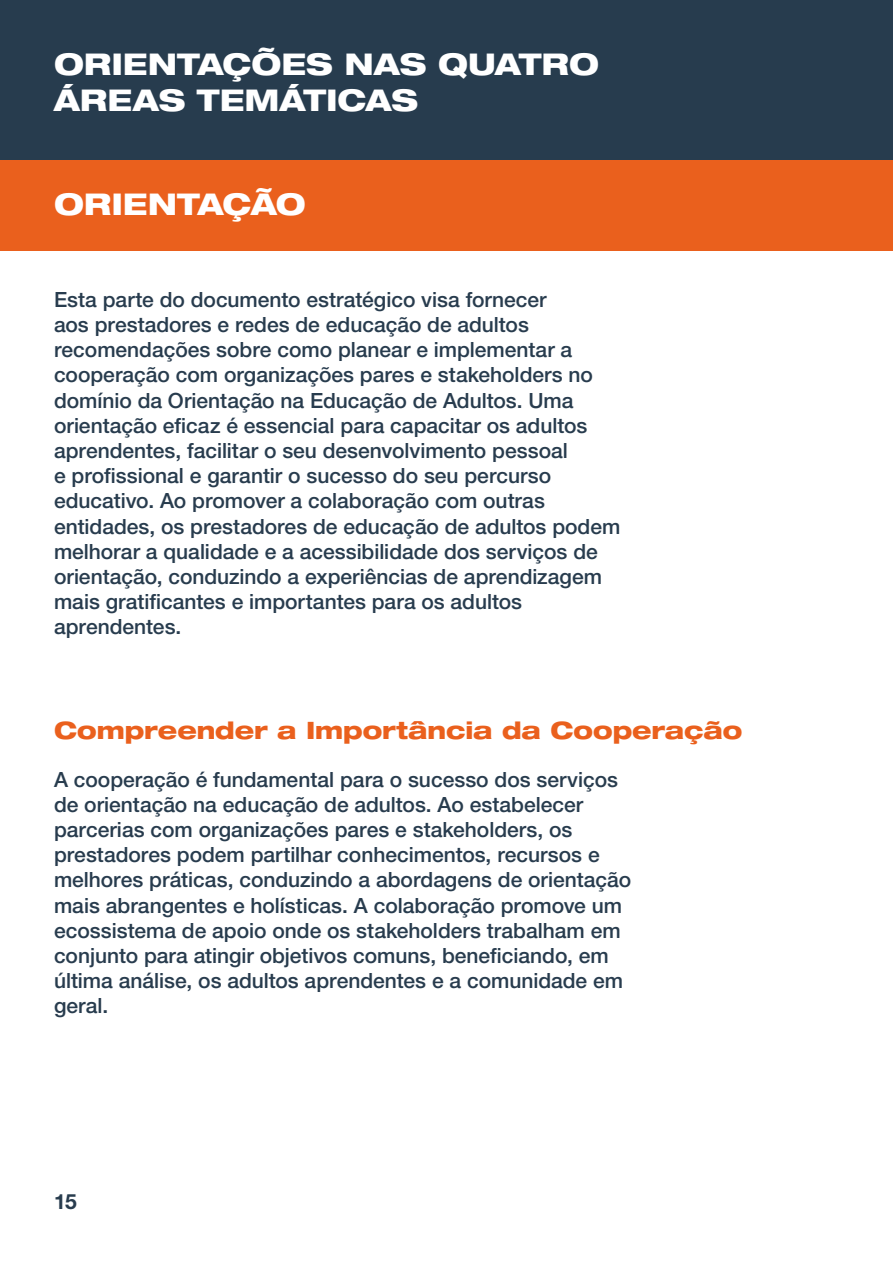
<style>
.page{position:relative;width:893px;height:1263px;background:#fff}
.page>*{position:absolute;margin:0;border:0;box-sizing:border-box;transform-origin:0 0}
.t1{font:800 expanded 30px/36px "Helvetica Neue LT Std";letter-spacing:-.005em;color:#fff}
.t2{font:800 expanded 24px "Helvetica Neue LT Std";letter-spacing:-.005em;color:#ea601d}
.t3{font:500 21px/25.2px "Helvetica Neue LT Std";color:#283c4e}
.t4{font:700 21px "Helvetica Neue LT Std";color:#283c4e}
</style>
<div class="page">
<div style="left:0;top:0;width:893px;height:161px;background:#273c4e"></div>
<div style="left:0;top:161px;width:893px;height:90px;background:#ea601d"></div>
<h1 class="t1" style="left:54px;top:46px;width:547px">ORIENTAÇÕES NAS QUATRO<br>ÁREAS TEMÁTICAS</h1>
<h1 class="t1" style="left:54px;top:185px;width:253px">ORIENTAÇÃO</h1>
<p class="t3" style="left:54px;top:286px;width:568px">Esta parte do documento estratégico visa fornecer<br>aos prestadores e redes de educação de adultos recomendações sobre como planear e implementar a cooperação com organizações pares e stakeholders no domínio da Orientação na Educação de Adultos. Uma orientação eficaz é essencial para capacitar os adultos aprendentes, facilitar o seu desenvolvimento pessoal<br>e profissional e garantir o sucesso do seu percurso educativo. Ao promover a colaboração com outras entidades, os prestadores de educação de adultos podem melhorar a qualidade e a acessibilidade dos serviços de orientação, conduzindo a experiências de aprendizagem mais gratificantes e importantes para os adultos aprendentes.</p>
<p class="t2" style="left:54px;top:715px;width:690px">Compreender a Importância da Cooperação</p>
<p class="t3" style="left:54px;top:766px;width:579px">A cooperação é fundamental para o sucesso dos serviços de orientação na educação de adultos. Ao estabelecer parcerias com organizações pares e stakeholders, os prestadores podem partilhar conhecimentos, recursos e melhores práticas, conduzindo a abordagens de orientação mais abrangentes e holísticas. A colaboração promove um ecossistema de apoio onde os stakeholders trabalham em conjunto para atingir objetivos comuns, beneficiando, em última análise, os adultos aprendentes e a comunidade em geral.</p>
<p class="t4" style="left:54px;top:1188px;width:24px">15</p>
</div>
